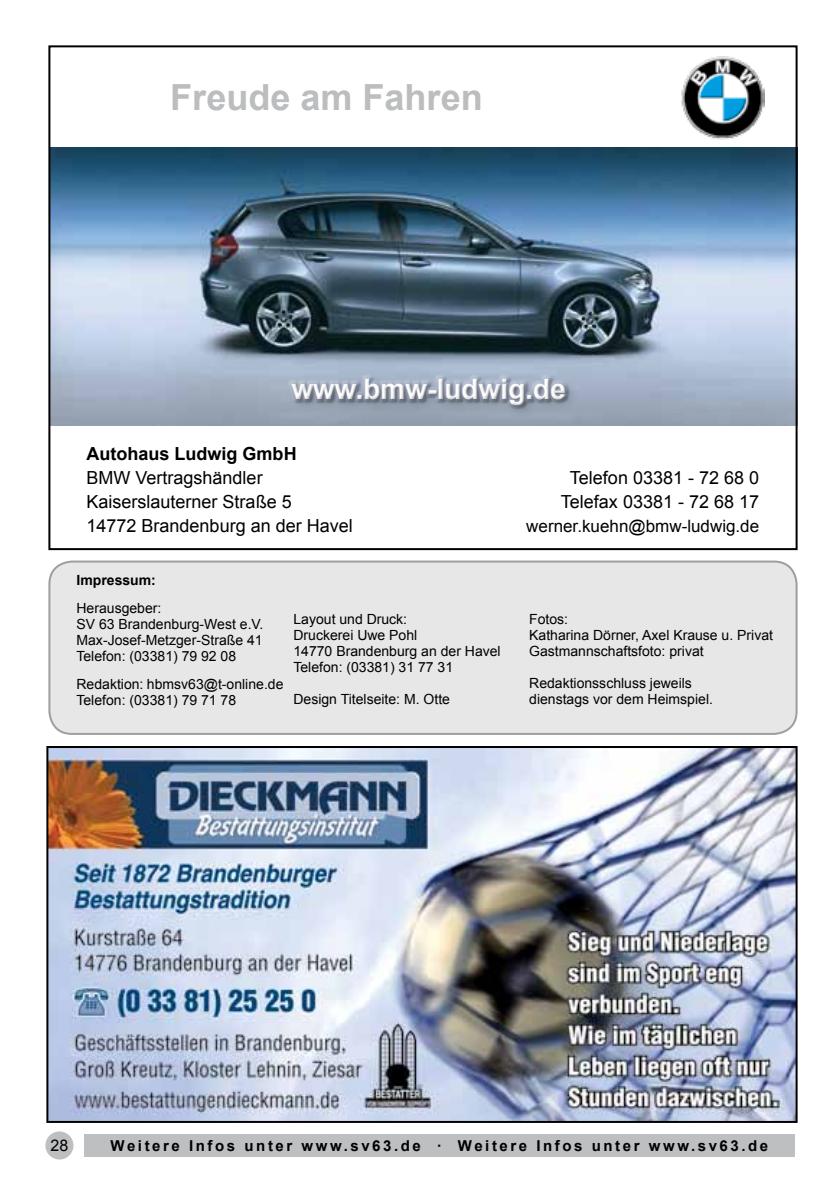
<style>
.page{position:relative;width:840px;height:1191px;background:#fff}
.page>*{position:absolute;margin:0;border:0;box-sizing:border-box;transform-origin:0 0}
.t1{font:700 36px "Arial";color:#bbbdbe}
.t2{font:700 28px "Arial";color:#fff}
.t3{font:18px/24px "Arial";color:#000}
.t4{font:700 18px "Arial";color:#000}
.t5{font:17px "Arial";color:#000}
.t6{font:16px "Arial";color:#000}
.t7{font:700 15px "Arial";letter-spacing:.17em;color:#000}
.t8{font:14px/16px "Arial";color:#000}
.t9{font:700 14px "Arial";color:#000}
</style>
<div class="page">
<img style="left:51px;top:147px;width:743px;height:278px">
<div style="left:285px;top:373px;width:294px;height:46px;background:#99a4b5"></div>
<div style="left:286px;top:373px;width:280px;height:33px;background:#fff;opacity:.5"></div>
<div style="left:292px;top:375px;width:278px;height:36px;background:#000;opacity:.5"></div>
<img style="left:681px;top:56px;width:83px;height:84px">
<img style="left:49px;top:749px;width:745px;height:371px">
<div style="left:46px;top:746px;width:751px;height:377px;border:2px solid #000"></div>
<div style="left:84px;top:1134px;width:710px;height:23px;background:#bdbfc0"></div>
<div style="left:49px;top:561px;width:747px;height:173px;background:#e7e7e8;border-radius:23px"></div>
<div style="left:48px;top:560px;width:749px;height:175px;border:2px solid #9c9e9f;border-radius:23px"></div>
<div style="left:45px;top:1131px;width:28px;height:28px;background:#bdbfc0;border-radius:50%"></div>
<h1 class="t1" style="left:170px;top:73px;width:314px">Freude am Fahren</h1>
<h2 class="t2" style="left:291px;top:370px;width:276px">www.bmw-ludwig.de</h2>
<p class="t4" style="left:86px;top:441px;width:212px">Autohaus Ludwig GmbH</p>
<p class="t3" style="left:86px;top:465px;width:268px">BMW Vertragshändler<br>Kaiserslauterner Straße 5<br>14772 Brandenburg an der Havel</p>
<p class="t9" style="left:76px;top:571px;width:81px">Impressum:</p>
<p class="t8" style="left:76px;top:600px;width:188px">Herausgeber:<br>SV 63 Brandenburg-West e.V.<br>Max-Josef-Metzger-Straße 41<br>Telefon: (03381) 79 92 08</p>
<p class="t8" style="left:76px;top:676px;width:208px">Redaktion: hbmsv63@t-online.de<br>Telefon: (03381) 79 71 78</p>
<p class="t8" style="left:293px;top:611px;width:209px">Layout und Druck:<br>Druckerei Uwe Pohl<br>14770 Brandenburg an der Havel<br>Telefon: (03381) 31 77 31</p>
<p class="t8" style="left:293px;top:691px;width:158px">Design Titelseite: M. Otte</p>
<p class="t3" style="left:560px;top:466px;width:200px;text-align:center">Telefon 03381 - 72 68 0<br>Telefax 03381 - 72 68 17</p>
<p class="t5" style="left:526px;top:515px;width:234px">werner.kuehn@bmw-ludwig.de</p>
<p class="t8" style="left:529px;top:611px;width:245px">Fotos:<br>Katharina Dörner, Axel Krause u. Privat<br>Gastmannschaftsfoto: privat</p>
<p class="t8" style="left:529px;top:675px;width:185px">Redaktionsschluss jeweils dienstags vor dem Heimspiel.</p>
<p class="t6" style="left:50px;top:1134px;width:19px">28</p>
<p class="t7" style="left:111px;top:1135px;width:658px">Weitere Infos unter www.sv63.de · Weitere Infos unter www.sv63.de</p>
</div>
